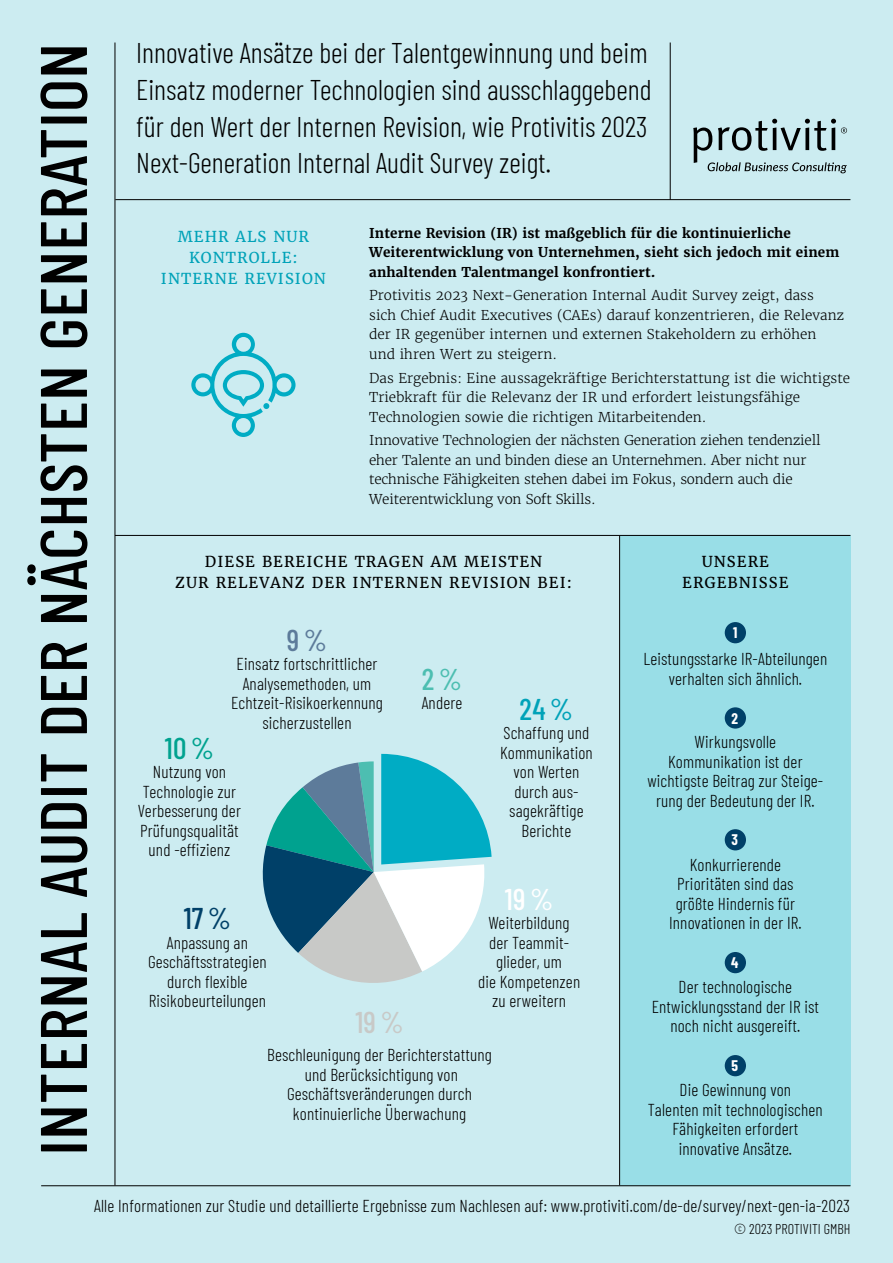
<style>
.page{position:relative;width:893px;height:1263px;background:#ccecf1}
.page>*{position:absolute;margin:0;border:0;box-sizing:border-box;transform-origin:0 0}
.t1{font:500 65.7px "Barlow Condensed";color:#000;scale:1.09 1}
.t2{font:500 30px "Barlow Condensed";color:#00a28f}
.t3{font:500 30px "Barlow Condensed";color:#00a2b8}
.t4{font:500 30px "Barlow Condensed";color:#004068}
.t5{font:500 30px "Barlow Condensed";color:#fff}
.t6{font:500 30px "Barlow Condensed";color:#c8c9c7}
.t7{font:500 30px "Barlow Condensed";color:#5d7b9a}
.t8{font:500 30px "Barlow Condensed";color:#4dbeb1}
.t9{font:300 28.5px/36.8px "Barlow Condensed";color:#000}
.t10{font:300 17.25px/19.5px "Barlow Condensed";letter-spacing:.01em;color:#000;text-align:center}
.t11{font:15px/21px "Merriweather";letter-spacing:.07em;color:#000;text-align:center}
.t12{font:15px/21px "Merriweather";letter-spacing:.07em;color:#00a2b8;text-align:center}
.t13{font:700 15px "Barlow Condensed";color:#fff}
.t14{font:300 14.25px "Barlow Condensed";color:#000}
.t15{font:300 13.5px/19.5px "Merriweather";letter-spacing:.005em;color:#000}
.t16{font:300 13.5px/19.5px "Merriweather";letter-spacing:-.015em;color:#000}
.t17{font:700 13.5px/19.5px "Merriweather";letter-spacing:.01em;color:#000}
</style>
<div class="page">
<hr style="left:115px;top:43px;width:1px;height:1142px;background:#000">
<hr style="left:115px;top:199px;width:735px;height:1px;background:#000">
<svg style="left:693px;top:119px;width:154px;height:54px"></svg>
<hr style="left:670px;top:43px;width:1px;height:157px;background:#000">
<svg style="left:262px;top:754px;width:230px;height:229px"></svg>
<div style="left:620px;top:535px;width:230px;height:651px;background:#99dee7"></div>
<hr style="left:619px;top:536px;width:1px;height:649px;background:#000">
<hr style="left:41px;top:1185px;width:809px;height:1px;background:#000">
<hr style="left:115px;top:535px;width:735px;height:1px;background:#000">
<svg style="left:191px;top:333px;width:105px;height:104px"></svg>
<div style="left:725px;top:622px;width:21px;height:21px;background:#004068;border-radius:50%"></div>
<div style="left:725px;top:707px;width:21px;height:22px;background:#004068;border-radius:50%"></div>
<div style="left:725px;top:829px;width:21px;height:21px;background:#004068;border-radius:50%"></div>
<div style="left:725px;top:952px;width:21px;height:21px;background:#004068;border-radius:50%"></div>
<div style="left:725px;top:1055px;width:21px;height:21px;background:#004068;border-radius:50%"></div>
<h1 class="t1" style="left:16px;top:1156px;width:1022px;rotate:-90deg">INTERNAL AUDIT DER NÄCHSTEN GENERATION</h1>
<h3 class="t9" style="left:136px;top:32px;width:517px">Innovative Ansätze bei der Talentgewinnung und beim Einsatz moderner Technologien sind ausschlaggebend für den Wert der Internen Revision, wie Protivitis 2023<br>Next-Generation Internal Audit Survey zeigt.</h3>
<p class="t12" style="left:161px;top:226px;width:166px">MEHR ALS NUR<br>KONTROLLE:<br>INTERNE REVISION</p>
<p class="t17" style="left:369px;top:223px;width:472px">Interne Revision (IR) ist maßgeblich für die kontinuierliche<br>Weiterentwicklung von Unternehmen, sieht sich jedoch mit einem anhaltenden Talentmangel konfrontiert.</p>
<p class="t15" style="left:369px;top:286px;width:477px">Protivitis 2023 Next-Generation Internal Audit Survey zeigt, dass sich Chief Audit Executives (CAEs) darauf konzentrieren, die Relevanz der IR gegenüber internen und externen Stakeholdern zu erhöhen und ihren Wert zu steigern.</p>
<p class="t15" style="left:369px;top:368px;width:483px">Das Ergebnis: Eine aussagekräftige Berichterstattung ist die wichtigste<br>Triebkraft für die Relevanz der IR und erfordert leistungsfähige<br>Technologien sowie die richtigen Mitarbeitenden.</p>
<p class="t16" style="left:369px;top:431px;width:453px">Innovative Technologien der nächsten Generation ziehen tendenziell eher Talente an und binden diese an Unternehmen. Aber nicht nur technische Fähigkeiten stehen dabei im Fokus, sondern auch die Weiterentwicklung von Soft Skills.</p>
<p class="t11" style="left:175px;top:551px;width:398px">DIESE BEREICHE TRAGEN AM MEISTEN<br>ZUR RELEVANZ DER INTERNEN REVISION BEI:</p>
<h2 class="t7" style="left:287px;top:619px;width:42px">9%</h2>
<p class="t10" style="left:231px;top:653px;width:153px">Einsatz fortschrittlicher<br>Analysemethoden, um<br>Echtzeit-Risikoerkennung sicherzustellen</p>
<h2 class="t2" style="left:165px;top:727px;width:51px">10%</h2>
<p class="t10" style="left:138px;top:761px;width:104px">Nutzung von<br>Technologie zur<br>Verbesserung der<br>Prüfungsqualität und -effizienz</p>
<h2 class="t8" style="left:422px;top:658px;width:42px">2%</h2>
<p class="t10" style="left:422px;top:692px;width:42px">Andere</p>
<h2 class="t3" style="left:520px;top:687px;width:55px">24%</h2>
<p class="t10" style="left:500px;top:722px;width:94px">Schaffung und<br>Kommunikation von Werten durch aus-‑ sagekräftige<br>Berichte</p>
<h2 class="t5" style="left:505px;top:878px;width:50px">19%</h2>
<p class="t10" style="left:478px;top:912px;width:104px">Weiterbildung der Teammit-‑ glieder, um<br>die Kompetenzen zu erweitern</p>
<h2 class="t4" style="left:184px;top:897px;width:49px">17%</h2>
<p class="t10" style="left:148px;top:932px;width:120px">Anpassung an<br>Geschäftsstrategien durch flexible<br>Risikobeurteilungen</p>
<h2 class="t6" style="left:355px;top:1001px;width:50px">19%</h2>
<p class="t10" style="left:267px;top:1044px;width:226px">Beschleunigung der Berichterstattung und Berücksichtigung von<br>Geschäftsveränderungen durch kontinuierliche Überwachung</p>
<p class="t11" style="left:682px;top:551px;width:108px">UNSERE<br>ERGEBNISSE</p>
<p class="t13" style="left:733px;top:622px;width:6px">1</p>
<p class="t10" style="left:643px;top:648px;width:185px">Leistungsstarke IR-Abteilungen verhalten sich ähnlich.</p>
<p class="t13" style="left:732px;top:707px;width:8px">2</p>
<p class="t10" style="left:647px;top:731px;width:177px">Wirkungsvolle<br>Kommunikation ist der wichtigste Beitrag zur Steige&shy;rung der Bedeutung der IR.</p>
<p class="t13" style="left:732px;top:829px;width:8px">3</p>
<p class="t10" style="left:669px;top:854px;width:134px">Konkurrierende<br>Prioritäten sind das größte Hindernis für<br>Innovationen in der IR.</p>
<p class="t13" style="left:731px;top:952px;width:9px">4</p>
<p class="t10" style="left:652px;top:976px;width:169px">Der technologische<br>Entwicklungsstand der IR ist noch nicht ausgereift.</p>
<p class="t13" style="left:732px;top:1055px;width:8px">5</p>
<p class="t10" style="left:648px;top:1079px;width:176px">Die Gewinnung von<br>Talenten mit technologischen<br>Fähigkeiten erfordert innovative Ansätze.</p>
<p class="t10" style="left:94px;top:1195px;width:757px">Alle Informationen zur Studie und detaillierte Ergebnisse zum Nachlesen auf: www.protiviti.com/de-de/survey/next-gen-ia-2023</p>
<p class="t14" style="left:734px;top:1218px;width:118px">© 2023 PROTIVITI GMBH</p>
</div>
